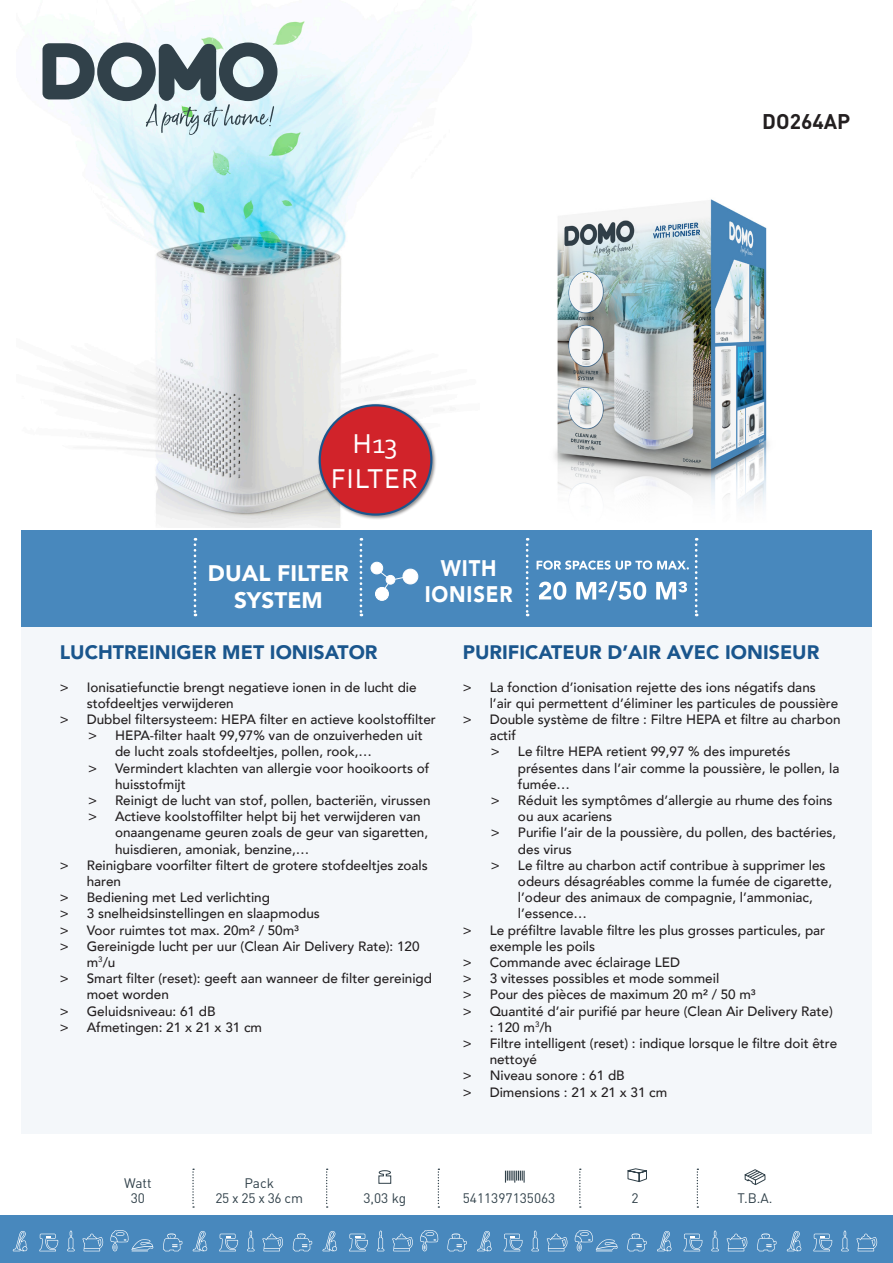
<style>
.page{position:relative;width:893px;height:1263px;background:#fff}
.page>*{position:absolute;margin:0;border:0;box-sizing:border-box;transform-origin:0 0}
.t1{font:28.65px "Corbel";letter-spacing:.04em;color:#fff}
.Product_leeg{font:900 22.5px "Avenir";color:#fff}
.Product_leeg-2{font:900 22.5px "Avenir";letter-spacing:.04em;color:#fff;scale:.9 1}
.Product_leeg-3{font:900 22.5px "Avenir";color:#fff;scale:.9 1}
.Modelnummer{font:700 21px "DIN";color:#231f20}
.Titel{font:900 19.5px "Avenir";color:#1a568d}
.t2{font:13.65px "DIN";color:#31414a}
.t3{font:500 13.5px/16.2px "Avenir";color:#231f20}
</style>
<div class="page">
<div style="left:21px;top:626px;width:851px;height:508px;background:#f4f7fa"></div>
<div style="left:0;top:1215px;width:893px;height:48px;background:#4888bd"></div>
<svg style="left:505px;top:1170px;width:20px;height:12px"></svg>
<svg style="left:378px;top:1170px;width:14px;height:14px"></svg>
<svg style="left:627px;top:1168px;width:20px;height:14px"></svg>
<svg style="left:744px;top:1169px;width:22px;height:16px"></svg>
<svg style="left:192px;top:1168px;width:2px;height:40px"></svg>
<svg style="left:326px;top:1168px;width:2px;height:40px"></svg>
<svg style="left:438px;top:1168px;width:1px;height:40px"></svg>
<svg style="left:579px;top:1168px;width:2px;height:40px"></svg>
<svg style="left:697px;top:1168px;width:1px;height:40px"></svg>
<svg style="left:13px;top:1231px;width:14px;height:20px"></svg>
<svg style="left:67px;top:1230px;width:8px;height:21px"></svg>
<svg style="left:82px;top:1233px;width:21px;height:18px"></svg>
<svg style="left:39px;top:1234px;width:19px;height:17px"></svg>
<svg style="left:110px;top:1230px;width:43px;height:21px"></svg>
<svg style="left:193px;top:1231px;width:14px;height:20px"></svg>
<svg style="left:163px;top:1233px;width:19px;height:18px"></svg>
<svg style="left:247px;top:1230px;width:8px;height:21px"></svg>
<svg style="left:262px;top:1233px;width:21px;height:18px"></svg>
<svg style="left:219px;top:1234px;width:19px;height:17px"></svg>
<svg style="left:323px;top:1231px;width:14px;height:20px"></svg>
<svg style="left:293px;top:1233px;width:19px;height:18px"></svg>
<svg style="left:377px;top:1230px;width:7px;height:21px"></svg>
<svg style="left:420px;top:1230px;width:19px;height:21px"></svg>
<svg style="left:392px;top:1233px;width:21px;height:18px"></svg>
<svg style="left:349px;top:1234px;width:19px;height:17px"></svg>
<svg style="left:477px;top:1231px;width:15px;height:20px"></svg>
<svg style="left:447px;top:1233px;width:20px;height:18px"></svg>
<svg style="left:531px;top:1230px;width:8px;height:21px"></svg>
<svg style="left:547px;top:1233px;width:20px;height:18px"></svg>
<svg style="left:504px;top:1234px;width:18px;height:17px"></svg>
<svg style="left:574px;top:1230px;width:44px;height:21px"></svg>
<svg style="left:657px;top:1231px;width:14px;height:20px"></svg>
<svg style="left:627px;top:1233px;width:20px;height:18px"></svg>
<svg style="left:711px;top:1230px;width:8px;height:21px"></svg>
<svg style="left:727px;top:1233px;width:20px;height:18px"></svg>
<svg style="left:684px;top:1234px;width:18px;height:17px"></svg>
<svg style="left:787px;top:1231px;width:14px;height:20px"></svg>
<svg style="left:757px;top:1233px;width:19px;height:18px"></svg>
<svg style="left:841px;top:1230px;width:8px;height:21px"></svg>
<svg style="left:856px;top:1233px;width:21px;height:18px"></svg>
<svg style="left:813px;top:1234px;width:19px;height:17px"></svg>
<div style="left:21px;top:529px;width:851px;height:97px;background:#4888bd"></div>
<img style="left:36px;top:13px;width:414px;height:514px">
<img style="left:554px;top:199px;width:214px;height:308px">
<svg style="left:43px;top:43px;width:234px;height:92px"></svg>
<svg style="left:360px;top:538px;width:2px;height:78px"></svg>
<svg style="left:526px;top:538px;width:2px;height:78px"></svg>
<svg style="left:695px;top:538px;width:2px;height:78px"></svg>
<svg style="left:194px;top:538px;width:2px;height:78px"></svg>
<div style="left:371px;top:562px;width:12px;height:12px;background:#fff;border-radius:50%"></div>
<div style="left:371px;top:562px;width:12px;height:12px;border:1px solid #fff;border-radius:50%"></div>
<div style="left:375px;top:587px;width:13px;height:13px;background:#fff;border-radius:50%"></div>
<div style="left:375px;top:587px;width:14px;height:14px;border:1px solid #fff;border-radius:50%"></div>
<div style="left:403px;top:569px;width:15px;height:15px;background:#fff;border-radius:50%"></div>
<div style="left:403px;top:569px;width:15px;height:15px;border:1px solid #fff;border-radius:50%"></div>
<svg style="left:376px;top:568px;width:37px;height:27px"></svg>
<svg style="left:539px;top:581px;width:148px;height:20px"></svg>
<svg style="left:537px;top:560px;width:152px;height:10px"></svg>
<div style="left:317px;top:403px;width:120px;height:117px;background:#231f20;opacity:.5"></div>
<div style="left:320px;top:405px;width:111px;height:109px;background:#d1232a;border-radius:50%"></div>
<div style="left:319px;top:404px;width:113px;height:112px;border:2px solid #1a568d;border-radius:50%"></div>
<p class="t1" style="left:353px;top:426px;width:46px">H13</p>
<p class="t1" style="left:331px;top:460px;width:89px">FILTER</p>
<p class="Product_leeg" style="left:208px;top:554px;width:142px">DUAL FILTER</p>
<p class="Product_leeg" style="left:234px;top:581px;width:90px">SYSTEM</p>
<p class="Product_leeg-3" style="left:441px;top:549px;width:63px">WITH</p>
<p class="Product_leeg-2" style="left:425px;top:575px;width:99px">IONISER</p>
<p class="Modelnummer" style="left:762px;top:108px;width:90px">DO264AP</p>
<p class="Titel" style="left:60px;top:636px;width:319px">LUCHTREINIGER MET IONISATOR</p>
<p class="t3" style="left:87px;top:678px;width:331px;text-indent:-27px">&gt; Ionisatiefunctie brengt negatieve ionen in de lucht die stofdeeltjes verwijderen</p>
<p class="t3" style="left:60px;top:710px;width:378px">&gt; Dubbel filtersysteem: HEPA filter en actieve koolstoffilter</p>
<p class="t3" style="left:115px;top:727px;width:309px;text-indent:-27px">&gt; HEPA-filter haalt 99,97% van de onzuiverheden uit de lucht zoals stofdeeltjes, pollen, rook,…</p>
<p class="t3" style="left:115px;top:759px;width:316px;text-indent:-27px">&gt; Vermindert klachten van allergie voor hooikoorts of huisstofmijt</p>
<p class="t3" style="left:88px;top:791px;width:344px">&gt; Reinigt de lucht van stof, pollen, bacteriën, virussen</p>
<p class="t3" style="left:115px;top:808px;width:315px;text-indent:-27px">&gt; Actieve koolstoffilter helpt bij het verwijderen van onaangename geuren zoals de geur van sigaretten, huisdieren, amoniak, benzine,…</p>
<p class="t3" style="left:87px;top:856px;width:343px;text-indent:-27px">&gt; Reinigbare voorfilter filtert de grotere stofdeeltjes zoals haren</p>
<p class="t3" style="left:60px;top:889px;width:212px">&gt; Bediening met Led verlichting</p>
<p class="t3" style="left:60px;top:905px;width:262px">&gt; 3 snelheidsinstellingen en slaapmodus</p>
<p class="t3" style="left:60px;top:921px;width:241px">&gt; Voor ruimtes tot max. 20m² / 50m³</p>
<p class="t3" style="left:87px;top:937px;width:334px;text-indent:-27px">&gt; Gereinigde lucht per uur (Clean Air Delivery Rate): 120 m<sup>3</sup>/u</p>
<p class="t3" style="left:87px;top:970px;width:347px;text-indent:-27px">&gt; Smart filter (reset): geeft aan wanneer de filter gereinigd moet worden</p>
<p class="t3" style="left:60px;top:1002px;width:157px">&gt; Geluidsniveau: 61 dB</p>
<p class="t3" style="left:60px;top:1018px;width:204px">&gt; Afmetingen: 21 x 21 x 31 cm</p>
<p class="Titel" style="left:463px;top:636px;width:358px">PURIFICATEUR D’AIR AVEC IONISEUR</p>
<p class="t3" style="left:490px;top:678px;width:350px;text-indent:-27px">&gt; La fonction d’ionisation rejette des ions négatifs dans l’air qui permettent d’éliminer les particules de poussière</p>
<p class="t3" style="left:490px;top:710px;width:352px;text-indent:-27px">&gt; Double système de filtre : Filtre HEPA et filtre au charbon actif</p>
<p class="t3" style="left:518px;top:743px;width:323px;text-indent:-27px">&gt; Le filtre HEPA retient 99,97 % des impuretés présentes dans l’air comme la poussière, le pollen, la fumée…</p>
<p class="t3" style="left:518px;top:791px;width:316px;text-indent:-27px">&gt; Réduit les symptômes d’allergie au rhume des foins ou aux acariens</p>
<p class="t3" style="left:518px;top:824px;width:320px;text-indent:-27px">&gt; Purifie l’air de la poussière, du pollen, des bactéries, des virus</p>
<p class="t3" style="left:518px;top:856px;width:316px;text-indent:-27px">&gt; Le filtre au charbon actif contribue à supprimer les odeurs désagréables comme la fumée de cigarette, l’odeur des animaux de compagnie, l’ammoniac, l’essence…</p>
<p class="t3" style="left:490px;top:921px;width:337px;text-indent:-27px">&gt; Le préfiltre lavable filtre les plus grosses particules, par exemple les poils</p>
<p class="t3" style="left:463px;top:953px;width:219px">&gt; Commande avec éclairage LED</p>
<p class="t3" style="left:463px;top:970px;width:258px">&gt; 3 vitesses possibles et mode sommeil</p>
<p class="t3" style="left:463px;top:986px;width:295px">&gt; Pour des pièces de maximum 20 m² / 50 m³</p>
<p class="t3" style="left:490px;top:1002px;width:345px;text-indent:-27px">&gt; Quantité d’air purifié par heure (Clean Air Delivery Rate) : 120 m<sup>3</sup>/h</p>
<p class="t3" style="left:490px;top:1034px;width:349px;text-indent:-27px">&gt; Filtre intelligent (reset) : indique lorsque le filtre doit être nettoyé</p>
<p class="t3" style="left:463px;top:1067px;width:164px">&gt; Niveau sonore : 61 dB</p>
<p class="t3" style="left:463px;top:1083px;width:206px">&gt; Dimensions : 21 x 21 x 31 cm</p>
<p class="t2" style="left:124px;top:1174px;width:29px">Watt</p>
<p class="t2" style="left:131px;top:1189px;width:16px">30</p>
<p class="t2" style="left:363px;top:1189px;width:44px">3,03 kg</p>
<p class="t2" style="left:463px;top:1189px;width:94px">5411397135063</p>
<p class="t2" style="left:631px;top:1189px;width:9px">2</p>
<p class="t2" style="left:738px;top:1190px;width:36px">T.B.A.</p>
<p class="t2" style="left:244px;top:1174px;width:31px">Pack</p>
<p class="t2" style="left:215px;top:1189px;width:89px">25 x 25 x 36 cm</p>
</div>
